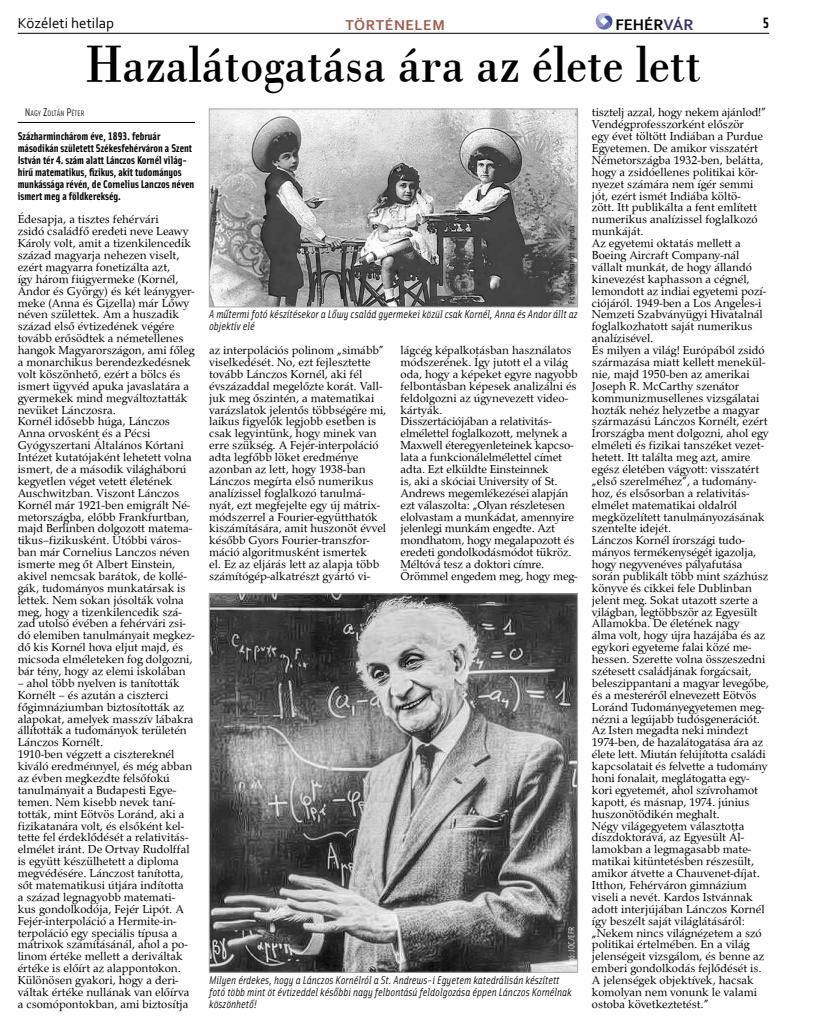
<style>
.page{position:relative;width:833px;height:1025px;background:#fff}
.page>*{position:absolute;margin:0;border:0;box-sizing:border-box;transform-origin:0 0}
.t1{font:52.5px "Bodoni PFL";color:#000;scale:.9 1}
.t2{font:700 16.12px "Corbel";color:#000}
.t3{font:15px "Corbel";color:#000}
.t4{font:700 15px "Corbel";letter-spacing:.04em;color:#a15b4b}
.t5{font:700 15px "Solex";color:#000}
.t6{font:11.88px/11.9px "Palladius";color:#000}
.t7{font:italic 11.25px/11.9px "Solex";color:#000}
.t8{font:700 11.25px/11.9px "Solex";color:#000}
.t9{font:8.75px "Solex";color:#000}
.t10{font:8.75px "Solex";color:#fff}
.t11{font:7.88px "Solex";color:#000}
.s1{color:#3c316c}
.s2{font-size:11.25px}
</style>
<div class="page">
<hr style="left:18px;top:33px;width:751px;height:1px;background:#000">
<svg style="left:595px;top:13px;width:17px;height:17px"></svg>
<hr style="left:18px;top:122px;width:177px;height:1px;background:#000">
<img style="left:211px;top:111px;width:365px;height:194px">
<div style="left:209px;top:109px;width:369px;height:198px;border:1px solid #a7a9ac"></div>
<img style="left:211px;top:595px;width:365px;height:375px">
<div style="left:209px;top:593px;width:369px;height:379px;border:1px solid #a7a9ac"></div>
<p class="t3" style="left:18px;top:13px;width:98px">Közéleti hetilap</p>
<p class="t4" style="left:345px;top:15px;width:101px">TÖRTÉNELEM</p>
<h2 class="t2" style="left:615px;top:14px;width:80px">FEHÉR<span class="s1">VÁR</span></h2>
<p class="t5" style="left:762px;top:13px;width:8px">5</p>
<h1 class="t1" style="left:86px;top:27px;width:685px">Hazalátogatása ára az élete lett</h1>
<p class="t11" style="left:25px;top:109px;width:60px"><span class="s2">N</span> AGY <span class="s2">Z</span>OLTÁN <span class="s2">P</span>ÉTER</p>
<p class="t8" style="left:18px;top:130px;width:178px">Százharminchárom éve, 1893. február másodikán született Székesfehérváron a Szent István tér 4. szám alatt Lánczos Kornél világ&shy;hírű matematikus, fizikus, akit tudományos munkássága révén, de Cornelius Lanczos néven ismert meg a földkerekség.</p>
<p class="t6" style="left:18px;top:213px;width:179px">Édesapja, a tisztes fehérvári<br>zsidó családfő eredeti neve Leawy<br>Károly volt, amit a tizenkilencedik század magyarja nehezen viselt, ezért magyarra fonetizálta azt,<br>így három fiúgyermeke (Kornél,<br>Andor és György) és két leánygyer&shy;meke (Anna és Gizella) már Lőwy néven születtek. Ám a huszadik század első évtizedének végére tovább erősödtek a németellenes hangok Magyarországon, ami főleg a monarchikus berendezkedésnek volt köszönhető, ezért a bölcs és ismert ügyvéd apuka javaslatára a gyermekek mind megváltoztatták nevüket Lánczosra.<br>Kornél idősebb húga, Lánczos<br>Anna orvosként és a Pécsi<br>Gyógyszertani Általános Kórtani<br>Intézet kutatójaként lehetett volna ismert, de a második világháború kegyetlen véget vetett életének<br>Auschwitzban. Viszont Lánczos<br>Kornél már 1921-ben emigrált Né&shy;metországba, előbb Frankfurtban, majd Berlinben dolgozott matema&shy;tikus–fizikusként. Utóbbi város&shy;ban már Cornelius Lanczos néven ismerte meg őt Albert Einstein, akivel nemcsak barátok, de kollé&shy;gák, tudományos munkatársak is lettek. Nem sokan jósolták volna meg, hogy a tizenkilencedik szá&shy;zad utolsó évében a fehérvári zsi&shy;dó elemiben tanulmányait megkez&shy;dő kis Kornél hova eljut majd, és micsoda elméleteken fog dolgozni, bár tény, hogy az elemi iskolában</p>
<p class="t6" style="left:18px;top:676px;width:177px">– ahol több nyelven is tanították Kornélt – és azután a ciszterci főgimnáziumban biztosították az alapokat, amelyek masszív lábakra állították a tudományok területén Lánczos Kornélt.<br>1910-ben végzett a cisztereknél kiváló eredménnyel, és még abban az évben megkezdte felsőfokú tanulmányait a Budapesti Egye&shy;temen. Nem kisebb nevek taní&shy;tották, mint Eötvös Loránd, aki a fizikatanára volt, és elsőként kel&shy;tette fel érdeklődését a relativitás&shy;elmélet iránt. De Ortvay Rudolffal is együtt készülhetett a diploma megvédésére. Lánczost tanította, sőt matematikusi útjára indította<br>a század legnagyobb matemati&shy;kus gondolkodója, Fejér Lipót. A Fejér-interpoláció a Hermite-in&shy;terpoláció egy speciális típusa a mátrixok számításánál, ahol a po&shy;linom értéke mellett a deriváltak értéke is előírt az alappontokon.<br>Különösen gyakori, hogy a deri&shy;váltak értéke nullának van előírva a csomópontokban, ami biztosítja</p>
<p class="t9" style="left:566px;top:303px;width:79px;rotate:-90deg">Fotó: Rembrandt fényirda</p>
<p class="t7" style="left:209px;top:308px;width:370px">A műtermi fotó készítésekor a Lőwy család gyermekei közül csak Kornél, Anna és Andor állt az objektív elé</p>
<p class="t6" style="left:209px;top:344px;width:179px">az interpolációs polinom „simább” viselkedését. No, ezt fejlesztette tovább Lánczos Kornél, aki fél évszázaddal megelőzte korát. Vall&shy;juk meg őszintén, a matematikai varázslatok jelentős többségére mi, laikus figyelők legjobb esetben is csak legyintünk, hogy minek van erre szükség. A Fejér-interpoláció adta legfőbb löket eredménye azonban az lett, hogy 1938-ban Lánczos megírta első numerikus analízissel foglalkozó tanulmá&shy;nyát, ezt megfejelte egy új mátrix&shy;módszerrel a Fourier-együtthatók kiszámítására, amit huszonöt évvel később Gyors Fourier-transzfor&shy;máció algoritmusként ismertek<br>el. Ez az eljárás lett az alapja több számítógép-alkatrészt gyártó vi-</p>
<p class="t6" style="left:400px;top:344px;width:179px">lágcég képalkotásban használatos módszerének. Így jutott el a világ oda, hogy a képeket egyre nagyobb felbontásban képesek analizálni és feldolgozni az úgynevezett video&shy;kártyák.<br>Disszertációjában a relativitás&shy;elmélettel foglalkozott, melynek a<br>Maxwell éteregyenleteinek kapcso&shy;lata a funkcionálelmélettel címet adta. Ezt elküldte Einsteinnek<br>is, aki a skóciai University of St.<br>Andrews megemlékezései alapján ezt válaszolta: „Olyan részletesen elolvastam a munkádat, amennyire jelenlegi munkám engedte. Azt mondhatom, hogy megalapozott és eredeti gondolkodásmódot tükröz.<br>Méltóvá tesz a doktori címre.<br>Örömmel engedem meg, hogy meg-</p>
<p class="t10" style="left:566px;top:968px;width:43px;rotate:-90deg">Fotó: JOC/EFR</p>
<p class="t7" style="left:209px;top:973px;width:364px">Milyen érdekes, hogy a Lánczos Kornélról a St. Andrews-i Egyetem katedrálisán készített fotó több mint öt évtizeddel későbbi nagy felbontású feldolgozása éppen Lánczos Kornélnak köszönhető!</p>
<p class="t6" style="left:592px;top:106px;width:179px">tisztelj azzal, hogy nekem ajánlod!”<br>Vendégprofesszorként először<br>egy évet töltött Indiában a Purdue<br>Egyetemen. De amikor visszatért<br>Németországba 1932-ben, belátta, hogy a zsidóellenes politikai kör&shy;nyezet számára nem ígér semmi jót, ezért ismét Indiába költö-<br>zött. Itt publikálta a fent említett numerikus analízissel foglalkozó munkáját.<br>Az egyetemi oktatás mellett a<br>Boeing Aircraft Company-nál vállalt munkát, de hogy állandó kinevezést kaphasson a cégnél, lemondott az indiai egyetemi pozí&shy;ciójáról. 1949-ben a Los Angeles-i<br>Nemzeti Szabványügyi Hivatalnál foglalkozhatott saját numerikus analízisével.<br>És milyen a világ! Európából zsidó származása miatt kellett menekül&shy;nie, majd 1950-ben az amerikai<br>Joseph R. McCarthy szenátor kommunizmusellenes vizsgálatai hozták nehéz helyzetbe a magyar származású Lánczos Kornélt, ezért<br>Írországba ment dolgozni, ahol egy elméleti és fizikai tanszéket vezet&shy;hetett. Itt találta meg azt, amire egész életében vágyott: visszatért „első szerelméhez”, a tudomány&shy;hoz, és elsősorban a relativitás&shy;elmélet matematikai oldalról megközelített tanulmányozásának szentelte idejét.<br>Lánczos Kornél írországi tudo&shy;mányos termékenységét igazolja, hogy negyvenéves pályafutása során publikált több mint százhúsz könyve és cikkei fele Dublinban jelent meg. Sokat utazott szerte a világban, legtöbbször az Egyesült<br>Államokba. De életének nagy<br>álma volt, hogy újra hazájába és az egykori egyeteme falai közé me&shy;hessen. Szerette volna összeszedni szétesett családjának forgácsait, beleszippantani a magyar levegőbe, és a mesteréről elnevezett Eötvös<br>Loránd Tudományegyetemen meg&shy;nézni a legújabb tudósgenerációt.<br>Az Isten megadta neki mindezt<br>1974-ben, de hazalátogatása ára az élete lett. Miután felújította családi kapcsolatait és felvette a tudomány honi fonalait, meglátogatta egy&shy;kori egyetemét, ahol szívrohamot kapott, és másnap, 1974. június huszonötödikén meghalt.<br>Négy világegyetem választotta díszdoktorává, az Egyesült Ál&shy;lamokban a legmagasabb mate&shy;matikai kitüntetésben részesült, amikor átvette a Chauvenet-díjat.<br>Itthon, Fehérváron gimnázium viseli a nevét. Kardos Istvánnak adott interjújában Lánczos Kornél így beszélt saját világlátásáról: „Nekem nincs világnézetem a szó politikai értelmében. Én a világ jelenségeit vizsgálom, és benne az emberi gondolkodás fejlődését is.<br>A jelenségek objektívek, hacsak komolyan nem vonunk le valami ostoba következtetést.”</p>
</div>
